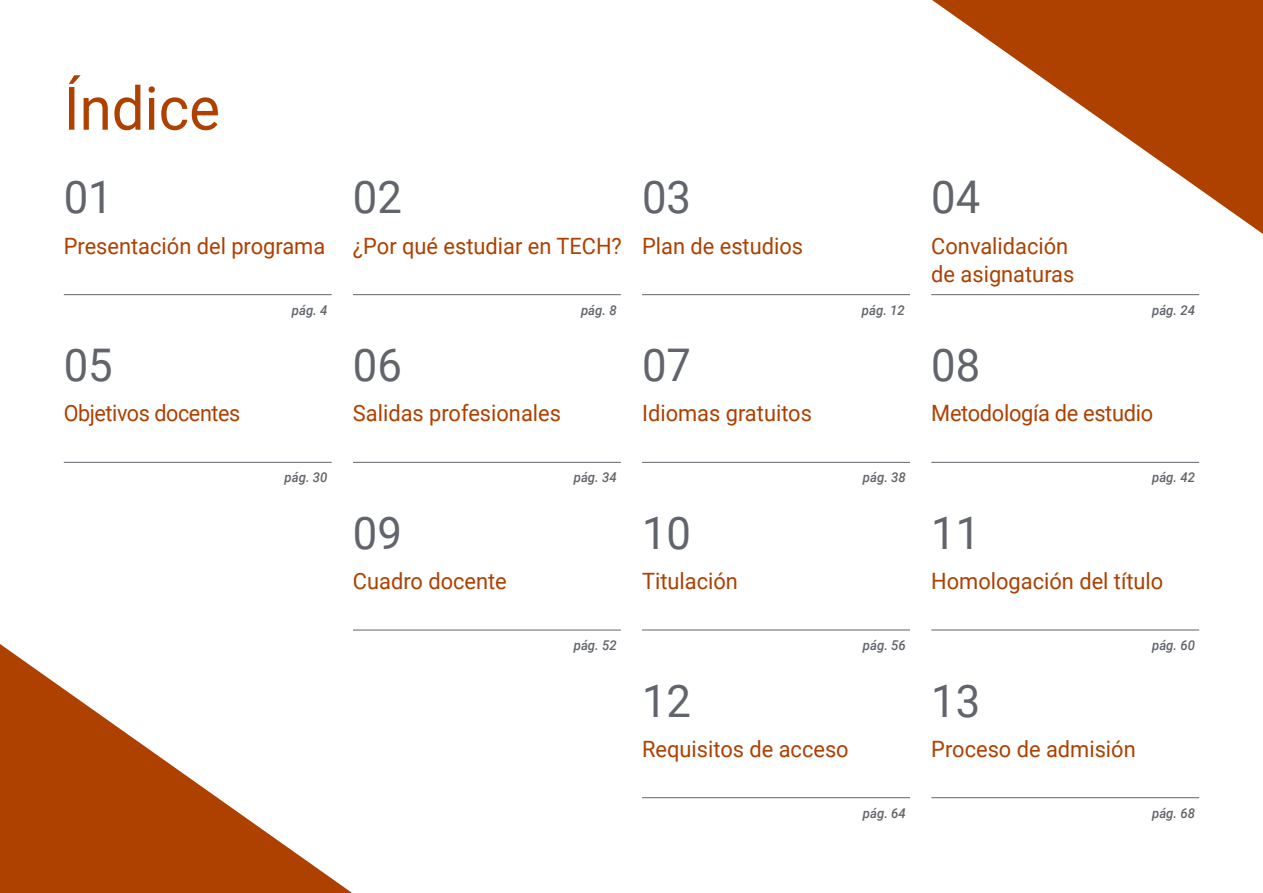
<style>
.page{position:relative;width:1263px;height:893px;background:#fff}
.page>*{position:absolute;margin:0;border:0;box-sizing:border-box;transform-origin:0 0}
.t1{font:60px "Roboto";color:#ae4000}
.t2{font:45px "Roboto";color:#61646a}
.t3{font:22.5px/28.5px "Roboto";color:#ae4000}
.t4{font:22.5px "Roboto";letter-spacing:-.02em;color:#ae4000;scale:.96 1}
.t5{font:italic 500 13.5px "Roboto";color:#61646a}
</style>
<div class="page">
<svg style="left:0;top:644px;width:352px;height:249px"></svg>
<svg style="left:932px;top:0;width:331px;height:234px"></svg>
<hr style="left:642px;top:462px;width:268px;height:1px;background:#61646a">
<hr style="left:64px;top:462px;width:268px;height:1px;background:#61646a">
<hr style="left:353px;top:294px;width:268px;height:1px;background:#61646a">
<hr style="left:931px;top:294px;width:268px;height:1px;background:#61646a">
<hr style="left:64px;top:294px;width:268px;height:1px;background:#61646a">
<hr style="left:353px;top:630px;width:268px;height:1px;background:#61646a">
<hr style="left:642px;top:630px;width:268px;height:1px;background:#61646a">
<hr style="left:931px;top:462px;width:268px;height:1px;background:#61646a">
<hr style="left:931px;top:630px;width:268px;height:1px;background:#61646a">
<hr style="left:642px;top:797px;width:268px;height:1px;background:#61646a">
<hr style="left:931px;top:797px;width:268px;height:1px;background:#61646a">
<hr style="left:353px;top:462px;width:268px;height:1px;background:#61646a">
<hr style="left:642px;top:294px;width:268px;height:1px;background:#61646a">
<h1 class="t1" style="left:64px;top:66px;width:158px">Índice</h1>
<h2 class="t2" style="left:64px;top:166px;width:51px">01</h2>
<h2 class="t2" style="left:353px;top:166px;width:51px">02</h2>
<h2 class="t2" style="left:931px;top:166px;width:51px">04</h2>
<h2 class="t2" style="left:642px;top:166px;width:51px">03</h2>
<p class="t3" style="left:64px;top:230px;width:263px">Presentación del programa</p>
<p class="t3" style="left:642px;top:230px;width:162px">Plan de estudios</p>
<p class="t3" style="left:353px;top:230px;width:270px">¿Por qué estudiar en TECH?</p>
<p class="t3" style="left:931px;top:230px;width:145px">Convalidación de asignaturas</p>
<p class="t5" style="left:862px;top:300px;width:44px">pág. 12</p>
<p class="t5" style="left:292px;top:300px;width:37px">pág. 4</p>
<p class="t5" style="left:581px;top:300px;width:37px">pág. 8</p>
<p class="t5" style="left:1152px;top:300px;width:44px">pág. 24</p>
<h2 class="t2" style="left:353px;top:334px;width:51px">06</h2>
<h2 class="t2" style="left:64px;top:334px;width:51px">05</h2>
<h2 class="t2" style="left:642px;top:334px;width:51px">07</h2>
<h2 class="t2" style="left:931px;top:334px;width:51px">08</h2>
<p class="t4" style="left:64px;top:397px;width:185px">Objetivos docentes</p>
<p class="t3" style="left:353px;top:398px;width:210px">Salidas profesionales</p>
<p class="t3" style="left:642px;top:398px;width:171px">Idiomas gratuitos</p>
<p class="t3" style="left:931px;top:398px;width:223px">Metodología de estudio</p>
<p class="t5" style="left:574px;top:468px;width:44px">pág. 34</p>
<p class="t5" style="left:285px;top:468px;width:44px">pág. 30</p>
<p class="t5" style="left:863px;top:468px;width:44px">pág. 38</p>
<p class="t5" style="left:1152px;top:468px;width:44px">pág. 42</p>
<h2 class="t2" style="left:353px;top:501px;width:51px">09</h2>
<h2 class="t2" style="left:642px;top:501px;width:51px">10</h2>
<h2 class="t2" style="left:931px;top:501px;width:51px">11</h2>
<p class="t3" style="left:353px;top:566px;width:155px">Cuadro docente</p>
<p class="t3" style="left:642px;top:566px;width:97px">Titulación</p>
<p class="t3" style="left:931px;top:566px;width:234px">Homologación del título</p>
<p class="t5" style="left:574px;top:636px;width:44px">pág. 52</p>
<p class="t5" style="left:863px;top:636px;width:44px">pág. 56</p>
<h2 class="t2" style="left:642px;top:669px;width:51px">12</h2>
<h2 class="t2" style="left:931px;top:669px;width:51px">13</h2>
<p class="t3" style="left:642px;top:734px;width:208px">Requisitos de acceso</p>
<p class="t3" style="left:931px;top:733px;width:206px">Proceso de admisión</p>
<p class="t5" style="left:1152px;top:636px;width:44px">pág. 60</p>
<p class="t5" style="left:863px;top:803px;width:44px">pág. 64</p>
<p class="t5" style="left:1152px;top:803px;width:44px">pág. 68</p>
</div>
